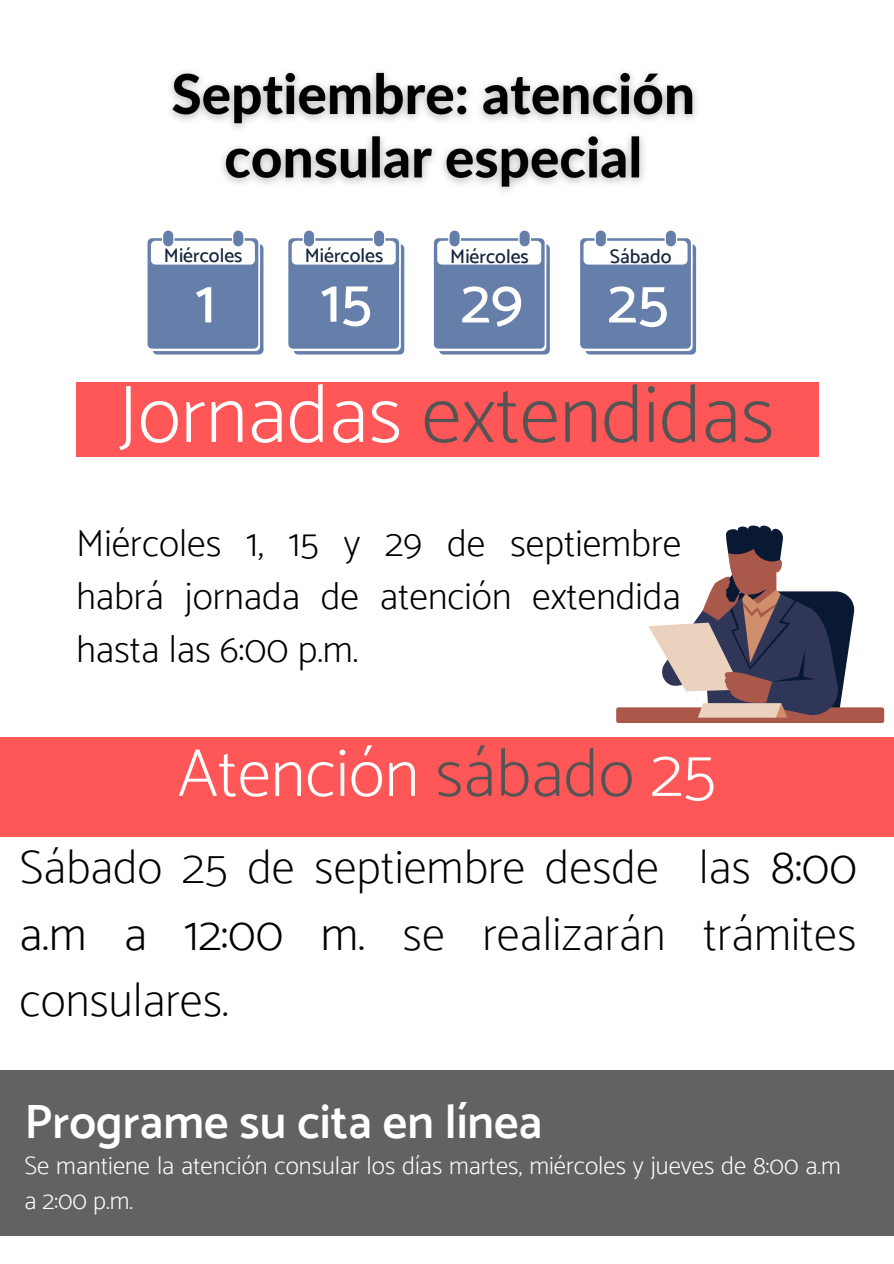
<style>
.page{position:relative;width:894px;height:1264px;background:#fff}
.page>*{position:absolute;margin:0;border:0;box-sizing:border-box;transform-origin:0 0}
.t1{font:200 82.05px "Catamaran";color:#545454}
.t2{font:200 67.95px "Catamaran";color:#fff}
.t3{font:500 62.25px "Catamaran";color:#fff}
.t4{font:600 48px "Catamaran";color:#fff}
.t5{font:100 47.7px/66.4px "Catamaran";color:#000;text-align:justify}
.t6{font:200 38.25px/53.2px "Catamaran";color:#000;text-align:justify}
.t7{font:200 25.05px/34.7px "Catamaran";color:#fff}
.t8{font:500 19.65px "Catamaran";color:#15253d}
.s1{color:#fff}
.s2{color:#545454}
.s3{font-weight:200}
</style>
<div class="page">
<div style="left:0;top:737px;width:893px;height:99px;background:#ff5757"></div>
<div style="left:76px;top:382px;width:742px;height:74px;background:#ff5757"></div>
<div style="left:0;top:1069px;width:893px;height:166px;background:#626262"></div>
<svg style="left:288px;top:230px;width:116px;height:124px"></svg>
<svg style="left:434px;top:230px;width:115px;height:124px"></svg>
<svg style="left:580px;top:230px;width:116px;height:124px"></svg>
<svg style="left:147px;top:230px;width:116px;height:124px"></svg>
<div style="left:616px;top:707px;width:267px;height:16px;background:#aa584a;border-radius:2px"></div>
<svg style="left:648px;top:525px;width:207px;height:193px"></svg>
<img style="left:170px;top:71px;width:527px;height:121px">
<p class="t8" style="left:164px;top:244px;width:80px">Miércoles</p>
<p class="t3" style="left:195px;top:264px;width:22px">1</p>
<p class="t8" style="left:305px;top:244px;width:80px">Miércoles</p>
<p class="t8" style="left:450px;top:244px;width:80px">Miércoles</p>
<p class="t3" style="left:320px;top:264px;width:53px">15</p>
<p class="t3" style="left:460px;top:264px;width:64px">29</p>
<p class="t8" style="left:609px;top:244px;width:63px">Sábado</p>
<p class="t3" style="left:607px;top:264px;width:63px">25</p>
<p class="t1" style="left:118px;top:365px;width:657px"><span class="s1">Jornadas</span> extendidas</p>
<p class="t6" style="left:76px;top:516px;width:606px">Miércoles 1, 15 y 29 de septiembre habrá jornada de atención extendida hasta las 6:00 p.m.</p>
<p class="t2" style="left:178px;top:732px;width:539px">Atención <span class="s2">sábado</span> 25</p>
<p class="t5" style="left:19px;top:833px;width:839px">Sábado 25 de septiembre desde las <span class="s3">8:00 a.m a 12:00 m.</span> se realizarán trámites consulares.</p>
<p class="t4" style="left:25px;top:1093px;width:519px">Programe su cita en línea</p>
<p class="t7" style="left:25px;top:1148px;width:817px">Se mantiene la atención consular los días martes, miércoles y jueves de 8:00 a.m a 2:00 p.m.</p>
</div>
